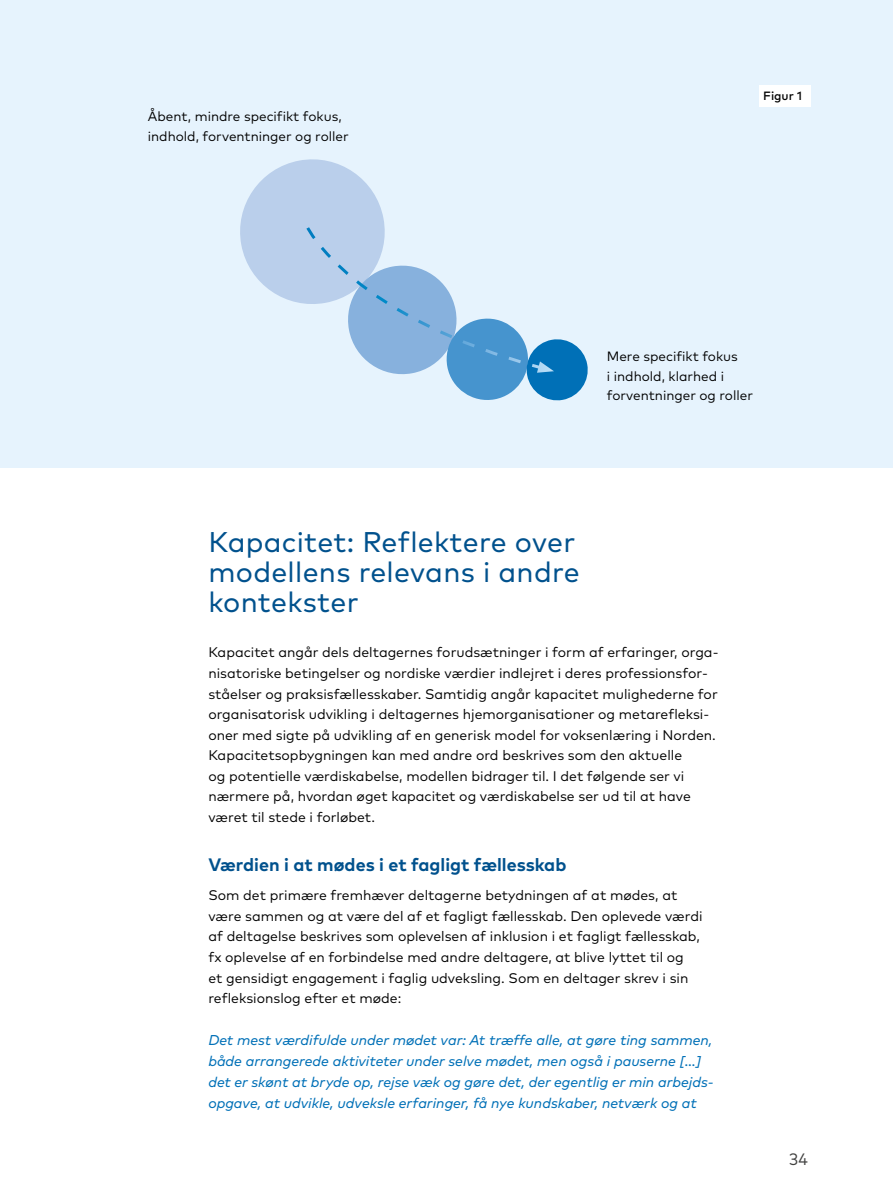
<style>
.page{position:relative;width:893px;height:1191px;background:#fff}
.page>*{position:absolute;margin:0;border:0;box-sizing:border-box;transform-origin:0 0}
.t1{font:28.5px/30px "Mark OT";letter-spacing:.01em;color:#00518d}
.Otsikko_4{font:700 18px "Mark OT";color:#00518d}
.t2{font:16.5px "Mark OT";color:#424241}
.Lainaus_sininen{font:italic 14.25px/21px "Mark OT";color:#0070b7}
.Leipis{font:13.95px/20.5px "Mark OT";color:#000}
.t3{font:13.5px/19.5px "Mark OT";color:#000}
.t4{font:500 12px "Mark OT";color:#000}
</style>
<div class="page">
<div style="left:0;top:0;width:893px;height:468px;background:#e6f3fd"></div>
<svg style="left:240px;top:159px;width:348px;height:242px"></svg>
<div style="left:759px;top:85px;width:51px;height:21px;background:#fff"></div>
<p class="t3" style="left:148px;top:107px;width:202px">Åbent, mindre specifikt fokus, indhold, forventninger og roller</p>
<p class="t4" style="left:763px;top:88px;width:40px">Figur 1</p>
<p class="t3" style="left:607px;top:347px;width:148px">Mere specifikt fokus<br>i indhold, klarhed i forventninger og roller</p>
<h2 class="t1" style="left:208px;top:526px;width:373px">Kapacitet: Reflektere over modellens relevans i andre kontekster</h2>
<p class="Leipis" style="left:208px;top:642px;width:512px">Kapacitet angår dels deltagernes forudsætninger i form af erfaringer, orga&shy;nisatoriske betingelser og nordiske værdier indlejret i deres professionsfor&shy;ståelser og praksisfællesskaber. Samtidig angår kapacitet mulighederne for organisatorisk udvikling i deltagernes hjemorganisationer og metarefleksi&shy;oner med sigte på udvikling af en generisk model for voksenlæring i Norden.<br>Kapacitetsopbygningen kan med andre ord beskrives som den aktuelle<br>og potentielle værdiskabelse, modellen bidrager til. I det følgende ser vi nærmere på, hvordan øget kapacitet og værdiskabelse ser ud til at have været til stede i forløbet.</p>
<p class="Otsikko_4" style="left:208px;top:853px;width:359px">Værdien i at mødes i et fagligt fællesskab</p>
<p class="Leipis" style="left:208px;top:885px;width:496px">Som det primære fremhæver deltagerne betydningen af at mødes, at være sammen og at være del af et fagligt fællesskab. Den oplevede værdi af deltagelse beskrives som oplevelsen af inklusion i et fagligt fællesskab, fx oplevelse af en forbindelse med andre deltagere, at blive lyttet til og<br>et gensidigt engagement i faglig udveksling. Som en deltager skrev i sin refleksionslog efter et møde:</p>
<p class="Lainaus_sininen" style="left:208px;top:1028px;width:507px">Det mest værdifulde under mødet var: At træffe alle, at gøre ting sammen, både arrangerede aktiviteter under selve mødet, men også i pauserne […] det er skønt at bryde op, rejse væk og gøre det, der egentlig er min arbejds&shy;opgave, at udvikle, udveksle erfaringer, få nye kundskaber, netværk og at</p>
<p class="t2" style="left:789px;top:1149px;width:20px">34</p>
</div>
